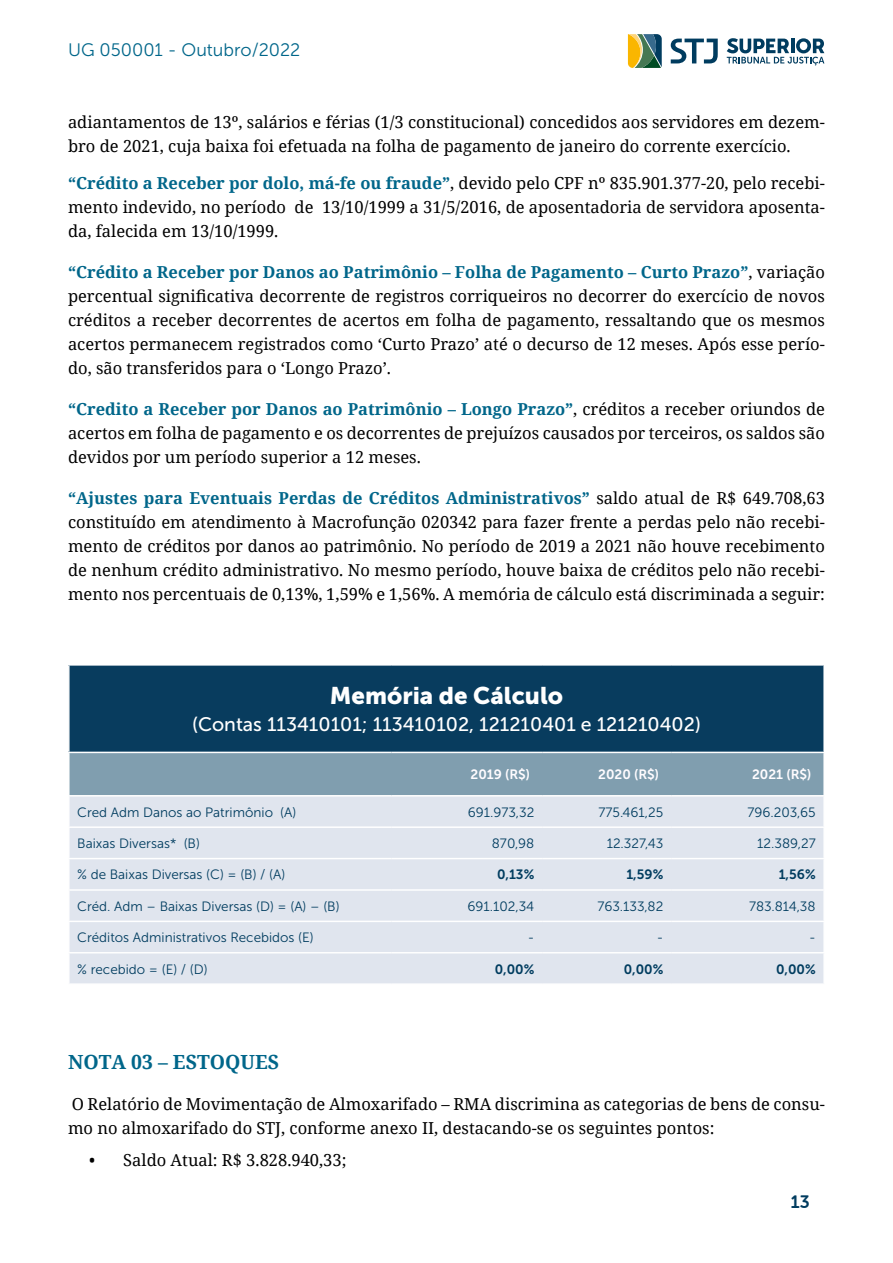
<style>
.page{position:relative;width:893px;height:1263px;background:#fff}
.page>*{position:absolute;margin:0;border:0;box-sizing:border-box;transform-origin:0 0}
.t1{font:24px "Museo Sans 900";color:#fff}
.t2{font:19.5px "Museo Sans 500";color:#fff}
.t3{font:700 19.5px "Noto Serif";color:#00668a}
.t4{font:18px "Museo Sans 300";color:#00668a}
.t5{font:18px "Museo Sans Rounded 700";color:#003c5f}
.t6{font:16.5px/24px "Noto Serif";color:#000;text-align:justify}
.t7{font:13.5px "Museo Sans 300";color:#003c5f}
.t8{font:13.5px "Museo Sans 700";color:#003c5f}
.t9{font:13.5px "Museo Sans 700";color:#fffcff}
.s1{font-weight:700;color:#00668a}
</style>
<div class="page">
<svg style="left:727px;top:38px;width:97px;height:27px"></svg>
<svg style="left:628px;top:34px;width:34px;height:34px"></svg>
<svg style="left:671px;top:39px;width:47px;height:24px"></svg>
<div style="left:69px;top:665px;width:755px;height:87px;background:#083c5e"></div>
<div style="left:70px;top:753px;width:753px;height:42px;background:#809eaf"></div>
<div style="left:70px;top:796px;width:753px;height:187px;background:#e0e5ee"></div>
<hr style="left:68px;top:664px;width:323px;height:2px;background:#fff">
<hr style="left:68px;top:666px;width:2px;height:86px;background:#fff">
<hr style="left:391px;top:664px;width:152px;height:2px;background:#fff">
<hr style="left:543px;top:664px;width:129px;height:2px;background:#fff">
<hr style="left:672px;top:664px;width:153px;height:2px;background:#fff">
<hr style="left:823px;top:666px;width:2px;height:86px;background:#fff">
<hr style="left:68px;top:826px;width:323px;height:2px;background:#fff">
<hr style="left:391px;top:826px;width:152px;height:2px;background:#fff">
<hr style="left:543px;top:826px;width:129px;height:2px;background:#fff">
<hr style="left:672px;top:826px;width:153px;height:2px;background:#fff">
<hr style="left:68px;top:858px;width:323px;height:1px;background:#fff">
<hr style="left:391px;top:858px;width:152px;height:1px;background:#fff">
<hr style="left:543px;top:858px;width:129px;height:1px;background:#fff">
<hr style="left:672px;top:858px;width:153px;height:1px;background:#fff">
<hr style="left:68px;top:889px;width:323px;height:2px;background:#fff">
<hr style="left:391px;top:889px;width:152px;height:2px;background:#fff">
<hr style="left:543px;top:889px;width:129px;height:2px;background:#fff">
<hr style="left:672px;top:889px;width:153px;height:2px;background:#fff">
<hr style="left:68px;top:921px;width:323px;height:1px;background:#fff">
<hr style="left:391px;top:921px;width:152px;height:1px;background:#fff">
<hr style="left:543px;top:921px;width:129px;height:1px;background:#fff">
<hr style="left:672px;top:921px;width:153px;height:1px;background:#fff">
<hr style="left:68px;top:952px;width:323px;height:1px;background:#fff">
<hr style="left:391px;top:952px;width:152px;height:1px;background:#fff">
<hr style="left:543px;top:952px;width:129px;height:1px;background:#fff">
<hr style="left:672px;top:952px;width:153px;height:1px;background:#fff">
<p class="t4" style="left:68px;top:40px;width:234px">UG 050001 - Outubro/2022</p>
<p class="t6" style="left:68px;top:110px;width:758px">adiantamentos de 13º, salários e férias (1/3 constitucional) concedidos aos servidores em dezem&shy;bro de 2021, cuja baixa foi efetuada na folha de pagamento de janeiro do corrente exercício.</p>
<p class="t6" style="left:68px;top:170px;width:758px"><span class="s1">“Crédito a Receber por dolo, má-fe ou fraude”</span>, devido pelo CPF nº 835.901.377-20, pelo recebi&shy;mento indevido, no período de 13/10/1999 a 31/5/2016, de aposentadoria de servidora aposenta&shy;da, falecida em 13/10/1999.</p>
<p class="t6" style="left:68px;top:259px;width:758px"><span class="s1">“Crédito a Receber por Danos ao Patrimônio – Folha de Pagamento – Curto Prazo”</span>, variação percentual significativa decorrente de registros corriqueiros no decorrer do exercício de novos créditos a receber decorrentes de acertos em folha de pagamento, ressaltando que os mesmos acertos permanecem registrados como ‘Curto Prazo’ até o decurso de 12 meses. Após esse perío&shy;do, são transferidos para o ‘Longo Prazo’.</p>
<p class="t6" style="left:68px;top:396px;width:758px"><span class="s1">“Credito a Receber por Danos ao Patrimônio – Longo Prazo”</span>, créditos a receber oriundos de acertos em folha de pagamento e os decorrentes de prejuízos causados por terceiros, os saldos são devidos por um período superior a 12 meses.</p>
<p class="t6" style="left:68px;top:485px;width:758px"><span class="s1">“Ajustes para Eventuais Perdas de Créditos Administrativos”</span> saldo atual de R$ 649.708,63 constituído em atendimento à Macrofunção 020342 para fazer frente a perdas pelo não recebi&shy;mento de créditos por danos ao patrimônio. No período de 2019 a 2021 não houve recebimento de nenhum crédito administrativo. No mesmo período, houve baixa de créditos pelo não recebi&shy;mento nos percentuais de 0,13%, 1,59% e 1,56%. A memória de cálculo está discriminada a seguir:</p>
<h1 class="t1" style="left:330px;top:682px;width:235px">Memória de Cálculo</h1>
<p class="t2" style="left:192px;top:714px;width:510px">(Contas 113410101; 113410102, 121210401 e 121210402)</p>
<p class="t9" style="left:470px;top:767px;width:61px">2019 (R$)</p>
<p class="t9" style="left:598px;top:767px;width:62px">2020 (R$)</p>
<p class="t9" style="left:752px;top:767px;width:61px">2021 (R$)</p>
<p class="t7" style="left:77px;top:805px;width:221px">Cred Adm Danos ao Patrimônio (A)</p>
<p class="t7" style="left:468px;top:805px;width:68px">691.973,32</p>
<p class="t7" style="left:599px;top:805px;width:66px">775.461,25</p>
<p class="t7" style="left:747px;top:805px;width:70px">796.203,65</p>
<p class="t7" style="left:77px;top:836px;width:124px">Baixas Diversas* (B)</p>
<p class="t7" style="left:492px;top:836px;width:44px">870,98</p>
<p class="t7" style="left:607px;top:836px;width:58px">12.327,43</p>
<p class="t7" style="left:757px;top:836px;width:60px">12.389,27</p>
<p class="t7" style="left:77px;top:867px;width:210px">% de Baixas Diversas (C) = (B) / (A)</p>
<p class="t8" style="left:497px;top:867px;width:39px">0,13%</p>
<p class="t8" style="left:626px;top:867px;width:39px">1,59%</p>
<p class="t8" style="left:779px;top:867px;width:39px">1,56%</p>
<p class="t7" style="left:77px;top:899px;width:264px">Créd. Adm – Baixas Diversas (D) = (A) – (B)</p>
<p class="t7" style="left:467px;top:899px;width:68px">691.102,34</p>
<p class="t7" style="left:597px;top:899px;width:67px">763.133,82</p>
<p class="t7" style="left:749px;top:899px;width:68px">783.814,38</p>
<p class="t7" style="left:77px;top:930px;width:238px">Créditos Administrativos Recebidos (E)</p>
<p class="t7" style="left:528px;top:930px;width:8px">-</p>
<p class="t7" style="left:657px;top:930px;width:8px">-</p>
<p class="t7" style="left:809px;top:930px;width:8px">-</p>
<p class="t7" style="left:77px;top:961px;width:132px">% recebido = (E) / (D)</p>
<p class="t8" style="left:495px;top:961px;width:41px">0,00%</p>
<p class="t8" style="left:624px;top:961px;width:41px">0,00%</p>
<p class="t8" style="left:776px;top:961px;width:41px">0,00%</p>
<p class="t3" style="left:68px;top:1048px;width:213px">NOTA 03 – ESTOQUES</p>
<p class="t6" style="left:68px;top:1091px;width:758px">O Relatório de Movimentação de Almoxarifado – RMA discrimina as categorias de bens de consu&shy;mo no almoxarifado do STJ, conforme anexo II, destacando-se os seguintes pontos:</p>
<p class="t6" style="left:89px;top:1148px;width:259px">• Saldo Atual: R$ 3.828.940,33;</p>
<p class="t5" style="left:791px;top:1192px;width:20px">13</p>
</div>
